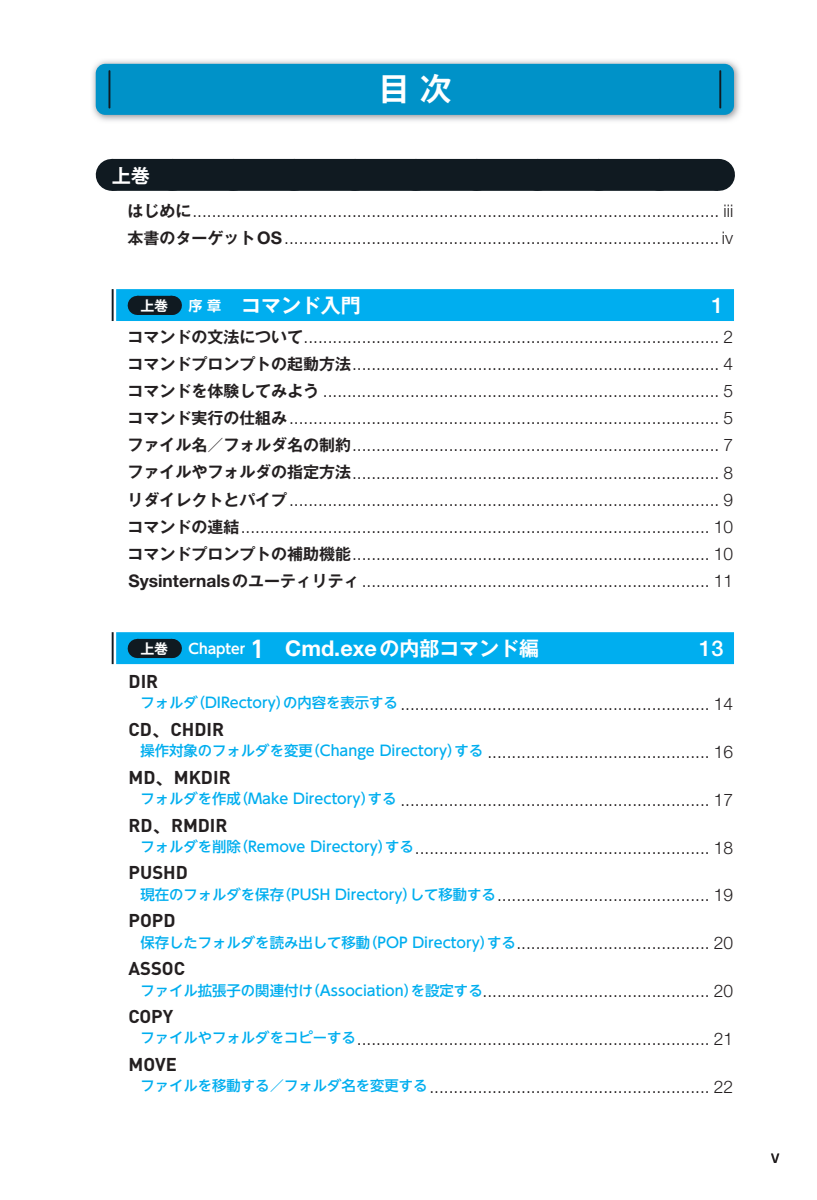
<style>
.page{position:relative;width:817px;height:1200px;background:#fff}
.page>*{position:absolute;margin:0;border:0;box-sizing:border-box;transform-origin:0 0}
.t1{font:700 31.95px "Gothic MB101 Pr 6 N De";color:#fff}
.t2{font:500 21.82px "Helvetica Neue LT Std";color:#fff}
.t3{font:700 20.03px "Gothic MB101 Pr 6 N De";color:#fff}
.t4{font:700 19.12px "Gothic MB101 Pr 6 N De";color:#fff}
.t5{font:700 18.22px "DIN Pro";color:#231f20}
.t6{font:300 17.32px/27px "Helvetica Neue LT Std";color:#231f20}
.t7{font:15.97px "UD Shin Go NT Pr 6 N";color:#231f20}
.t8{font:700 13.95px "Gothic MB101 Pr 6 N De";color:#fff}
.s1{font-family:"Gothic MB101 Pr 6 N De";font-weight:700;font-size:15.97px}
.s2{font-weight:700}
.s3{font-family:"UD Shin Go NT Pr 6 N De";font-size:13.95px}
.s4{font-family:"UD Shin Go NT Pr 6 N De";font-size:22.95px}
.s5{font-family:"Helvetica Neue LT Std";font-size:21.82px}
.s6{font-family:"UD Shin Go NT Pr 6 N";font-weight:500;font-size:14.4px;color:#00aeef}
.s7{font-family:"Gothic MB101 Pro De"}
</style>
<div class="page">
<img style="left:92px;top:60px;width:648px;height:61px">
<div style="left:96px;top:64px;width:637px;height:51px;background:#0092c8;border-radius:10px"></div>
<hr style="left:108px;top:70px;width:2px;height:38px;background:#101a21">
<hr style="left:719px;top:70px;width:2px;height:38px;background:#101a21">
<div style="left:112px;top:159px;width:606px;height:32px;background:#101a21"></div>
<svg style="left:174px;top:190px;width:513px;height:1px"></svg>
<hr style="left:718px;top:159px;width:1px;height:32px;background:#101a21">
<hr style="left:112px;top:289px;width:2px;height:32px;background:#101a21">
<div style="left:116px;top:289px;width:617px;height:32px;background:#00aeef"></div>
<div style="left:137px;top:296px;width:34px;height:19px;background:#101a21"></div>
<svg style="left:171px;top:296px;width:1px;height:19px"></svg>
<hr style="left:112px;top:632px;width:2px;height:32px;background:#101a21">
<div style="left:116px;top:632px;width:617px;height:32px;background:#00aeef"></div>
<div style="left:137px;top:638px;width:34px;height:20px;background:#101a21"></div>
<svg style="left:154px;top:638px;width:18px;height:20px"></svg>
<h1 class="t1" style="left:378px;top:63px;width:75px">目次</h1>
<p class="t4" style="left:112px;top:160px;width:40px">上巻</p>
<p class="t6" style="left:128px;top:197px;width:607px"><span class="s1">はじめに</span> ............................................................................................................. iii<span class="s1">本書のターゲット</span><span class="s2">OS</span> .......................................................................................... iv</p>
<p class="t8" style="left:140px;top:294px;width:29px">上巻</p>
<p class="t3" style="left:188px;top:288px;width:174px"><span class="s3">序 章</span>　コマンド入門</p>
<p class="t2" style="left:711px;top:292px;width:14px">1</p>
<p class="t6" style="left:128px;top:323px;width:607px;text-align:justify"><span class="s1">コマンドの文法について</span> ...................................................................................... 2<span class="s1">コマンドプロンプトの起動方法</span> ............................................................................ 4<span class="s1">コマンドを体験してみよう</span> .................................................................................. 5<span class="s1">コマンド実行の仕組み</span> ......................................................................................... 5<span class="s1">ファイル名／フォルダ名の制約</span> ............................................................................ 7<span class="s1">ファイルやフォルダの指定方法</span> ............................................................................ 8<span class="s1">リダイレクトとパイプ</span> ......................................................................................... 9<span class="s1">コマンドの連結</span> ................................................................................................. 10<span class="s1">コマンドプロンプトの補助機能</span> .......................................................................... 10<br><span class="s2">Sysinternals</span><span class="s1">のユーティリティ</span> ........................................................................ 11</p>
<p class="t8" style="left:140px;top:636px;width:29px">上巻</p>
<p class="t3" style="left:188px;top:631px;width:352px"><span class="s3">Chapter</span> <span class="s4">1</span> <span class="s5">Cmd.exe</span>の内部コマンド編</p>
<p class="t2" style="left:699px;top:635px;width:26px">13</p>
<p class="t5" style="left:128px;top:668px;width:31px">DIR</p>
<p class="t6" style="left:140px;top:689px;width:594px"><span class="s6">フォルダ（DIRectory）の内容を表示する</span> ................................................................ 14</p>
<p class="t5" style="left:128px;top:716px;width:97px">CD<span class="s7">、</span>CHDIR</p>
<p class="t6" style="left:140px;top:737px;width:594px"><span class="s6">操作対象のフォルダを変更（Change Directory）する</span> .............................................. 16</p>
<p class="t5" style="left:128px;top:764px;width:104px">MD<span class="s7">、</span>MKDIR</p>
<p class="t6" style="left:140px;top:785px;width:594px"><span class="s6">フォルダを作成（Make Directory）する</span> ................................................................ 17</p>
<p class="t5" style="left:128px;top:812px;width:100px">RD<span class="s7">、</span>RMDIR</p>
<p class="t6" style="left:140px;top:833px;width:594px"><span class="s6">フォルダを削除（Remove Directory）する</span> ............................................................. 18</p>
<p class="t5" style="left:128px;top:860px;width:61px">PUSHD</p>
<p class="t6" style="left:140px;top:881px;width:594px"><span class="s6">現在のフォルダを保存（PUSH Directory）して移動する</span> ............................................ 19</p>
<p class="t5" style="left:128px;top:908px;width:48px">POPD</p>
<p class="t6" style="left:140px;top:929px;width:594px"><span class="s6">保存したフォルダを読み出して移動（POP Directory）する</span> ........................................ 20</p>
<p class="t5" style="left:128px;top:955px;width:58px">ASSOC</p>
<p class="t6" style="left:140px;top:976px;width:594px"><span class="s6">ファイル拡張子の関連付け（Association）を設定する</span>............................................... 20</p>
<p class="t5" style="left:128px;top:1003px;width:46px">COPY</p>
<p class="t6" style="left:140px;top:1024px;width:594px"><span class="s6">ファイルやフォルダをコピーする</span> ......................................................................... 21</p>
<p class="t5" style="left:128px;top:1051px;width:50px">MOVE</p>
<p class="t6" style="left:140px;top:1072px;width:594px"><span class="s6">ファイルを移動する／フォルダ名を変更する</span> .......................................................... 22</p>
<p class="t7" style="left:771px;top:1143px;width:10px">v</p>
</div>
